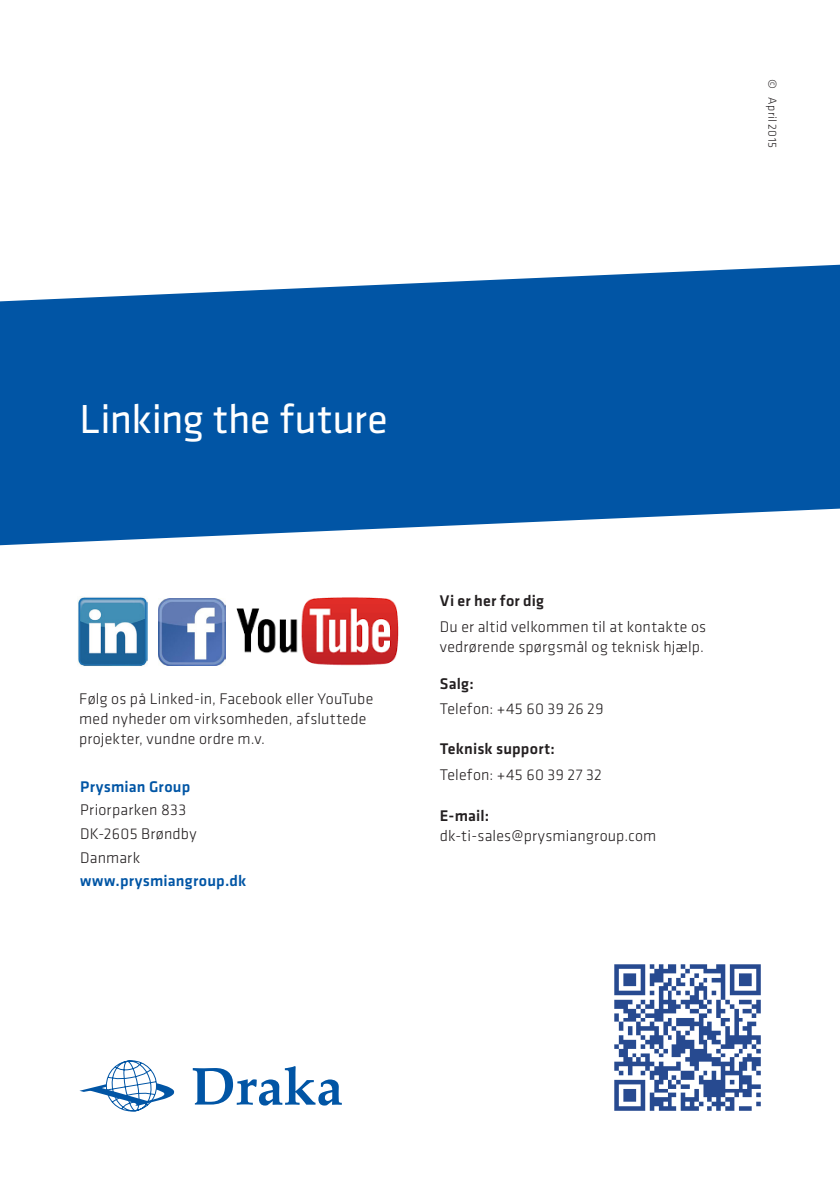
<style>
.page{position:relative;width:840px;height:1191px;background:#fff}
.page>*{position:absolute;margin:0;border:0;box-sizing:border-box;transform-origin:0 0}
.t1{font:42px "Klavika";letter-spacing:-.005em;color:#fff}
.t2{font:300 16px/20px "Klavika";letter-spacing:.01em;color:#231f20}
.t3{font:500 16px "Klavika";letter-spacing:.015em;color:#0155a5}
.t4{font:500 16px "Klavika";letter-spacing:.015em;color:#231f20}
.t5{font:300 12px "Klavika";letter-spacing:.025em;color:#231f20}
.s1{font-weight:500}
</style>
<div class="page">
<svg style="left:0;top:265px;width:839px;height:280px;background:#216bb0"></svg>
<img style="left:614px;top:964px;width:147px;height:147px">
<svg style="left:79px;top:1060px;width:96px;height:52px"></svg>
<svg style="left:193px;top:1066px;width:148px;height:39px"></svg>
<img style="left:158px;top:598px;width:67px;height:67px">
<img style="left:78px;top:597px;width:69px;height:69px">
<img style="left:236px;top:597px;width:163px;height:69px">
<p class="t5" style="left:779px;top:79px;width:70px;rotate:90deg">© April 2015</p>
<p class="t1" style="left:79px;top:391px;width:309px">Linking the future</p>
<p class="t2" style="left:79px;top:689px;width:296px">Følg os på Linked-in, Facebook eller YouTube med nyheder om virksomheden, afsluttede projekter, vundne ordre m.v.</p>
<p class="t3" style="left:80px;top:775px;width:112px">Prysmian Group</p>
<p class="t2" style="left:80px;top:799px;width:108px">Priorparken 833</p>
<p class="t2" style="left:80px;top:823px;width:118px">DK-2605 Brøndby</p>
<p class="t2" style="left:80px;top:847px;width:62px">Danmark</p>
<p class="t3" style="left:80px;top:870px;width:168px">www.prysmiangroup.dk</p>
<p class="t4" style="left:439px;top:590px;width:106px">Vi er her for dig</p>
<p class="t2" style="left:439px;top:616px;width:268px">Du er altid velkommen til at kontakte os vedrørende spørgsmål og teknisk hjælp.</p>
<p class="t4" style="left:439px;top:672px;width:36px">Salg:</p>
<p class="t2" style="left:439px;top:699px;width:165px">Telefon: +45 60 39 26 29</p>
<p class="t2" style="left:439px;top:736px;width:164px;line-height:26px"><span class="s1">Teknisk support:<br></span>Telefon: +45 60 39 27 32</p>
<p class="t2" style="left:439px;top:805px;width:218px"><span class="s1">E-mail: </span>dk-ti-sales@prysmiangroup.com</p>
</div>
